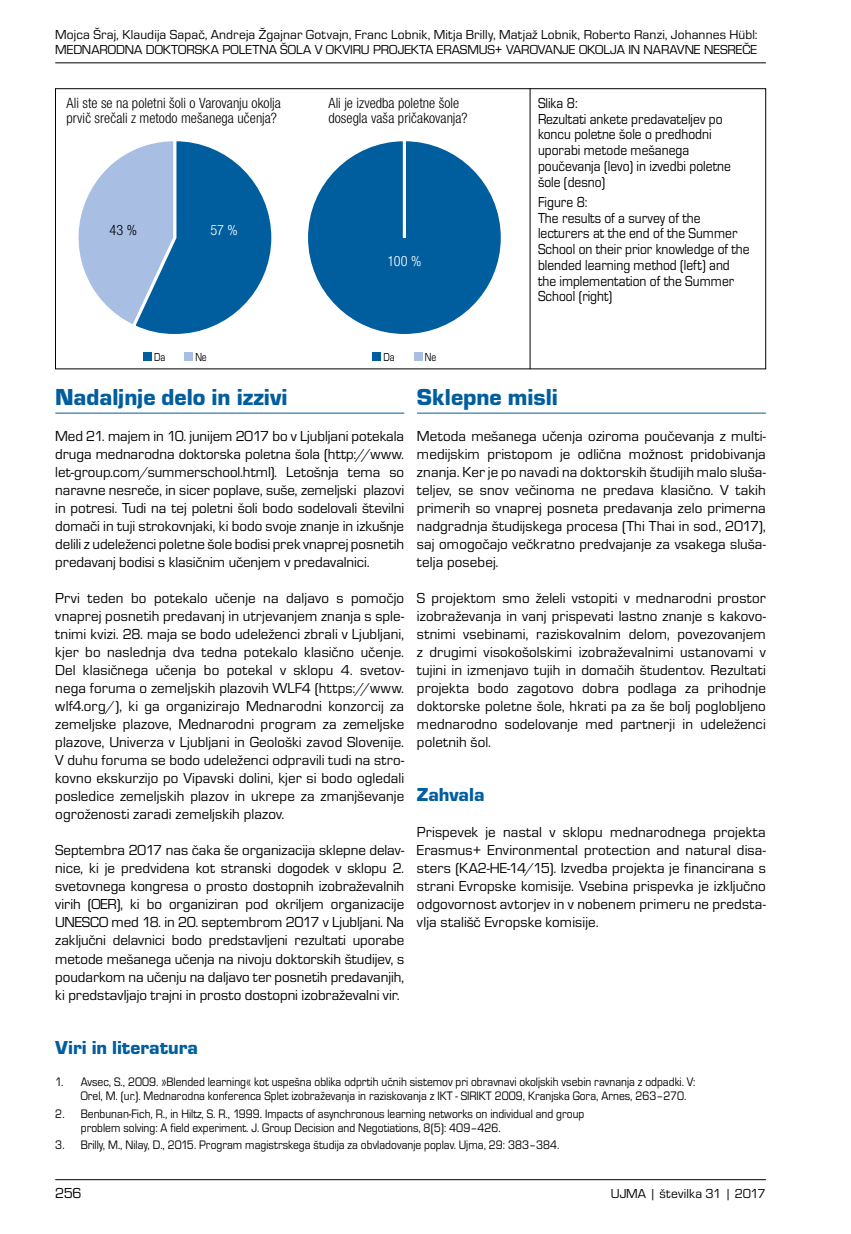
<style>
.page{position:relative;width:851px;height:1234px;background:#fff}
.page>*{position:absolute;margin:0;border:0;box-sizing:border-box;transform-origin:0 0}
.NASLOV_1{font:24px "Eurostile TEE Blac";color:#005e9e}
.NASLOV_2{font:19.5px "Eurostile TEE Blac";color:#005e9e}
.BODY{font:15px/18px "Eurostile TEE";letter-spacing:.005em;color:#000;text-align:justify}
.PODPIS_slika_1_3{font:15px/15.8px "Eurostile TEE";color:#000;scale:.9 1}
.Tabela{font:300 condensed 14.25px/15px "Helvetica Neue LT Pro";color:#000}
.Tabela-2{font:300 condensed 14.25px "Helvetica Neue LT Pro";color:#fff}
.PASICA{font:13.5px/15px "Eurostile TEE";letter-spacing:.005em;color:#000}
.t1{font:12.75px/14.2px "Eurostile TEE";color:#000;scale:.9 1}
.t2{font:12px "Eurostile TEE";letter-spacing:-.01em;color:#000;scale:.8 1}
</style>
<div class="page">
<hr style="left:55px;top:1178px;width:710px;height:1px;background:#000">
<hr style="left:55px;top:62px;width:710px;height:1px;background:#000">
<hr style="left:55px;top:412px;width:349px;height:1px;background:#005e9e">
<hr style="left:417px;top:412px;width:348px;height:1px;background:#005e9e">
<hr style="left:529px;top:88px;width:1px;height:281px;background:#000">
<svg style="left:78px;top:141px;width:194px;height:193px"></svg>
<div style="left:306px;top:140px;width:196px;height:195px;background:#005e9e;border-radius:98px"></div>
<div style="left:143px;top:352px;width:9px;height:8px;background:#005e9e"></div>
<div style="left:184px;top:352px;width:9px;height:8px;background:#a9bee3"></div>
<div style="left:372px;top:352px;width:9px;height:8px;background:#005e9e"></div>
<div style="left:414px;top:352px;width:8px;height:8px;background:#a9bee3"></div>
<p class="PASICA" style="left:55px;top:27px;width:703px">Mojca Šraj, Klaudija Sapač, Andreja Žgajnar Gotvajn, Franc Lobnik, Mitja Brilly, Matjaž Lobnik, Roberto Ranzi, Johannes Hübl:<br>MEDNARODNA DOKTORSKA POLETNA ŠOLA V OKVIRU PROJEKTA ERASMUS+ VAROVANJE OKOLJA IN NARAVNE NESREČE</p>
<p class="Tabela" style="left:66px;top:96px;width:216px">Ali ste se na poletni šoli o Varovanju okolja prvič srečali z metodo mešanega učenja?</p>
<p class="Tabela" style="left:328px;top:96px;width:141px">Ali je izvedba poletne šole dosegla vaša pričakovanja?</p>
<p class="Tabela" style="left:109px;top:222px;width:29px">43 %</p>
<p class="Tabela-2" style="left:210px;top:222px;width:29px">57 %</p>
<p class="Tabela-2" style="left:387px;top:253px;width:35px">100 %</p>
<p class="t2" style="left:154px;top:350px;width:15px">Da</p>
<p class="t2" style="left:195px;top:350px;width:16px">Ne</p>
<p class="t2" style="left:383px;top:350px;width:15px">Da</p>
<p class="t2" style="left:425px;top:350px;width:16px">Ne</p>
<p class="PODPIS_slika_1_3" style="left:538px;top:95px;width:216px">Slika 8:<br>Rezultati ankete predavateljev po koncu poletne šole o predhodni uporabi metode mešanega poučevanja (levo) in izvedbi poletne šole (desno)</p>
<p class="PODPIS_slika_1_3" style="left:538px;top:194px;width:237px">Figure 8:<br>The results of a survey of the lecturers at the end of the Summer<br>School on their prior knowledge of the blended learning method (left) and the implementation of the Summer<br>School (right)</p>
<p class="NASLOV_1" style="left:55px;top:384px;width:233px">Nadaljnje delo in izzivi</p>
<p class="BODY" style="left:55px;top:427px;width:350px">Med 21. majem in 10. junijem 2017 bo v Ljubljani potekala druga mednarodna doktorska poletna šola (http://www. let-group.com/summerschool.html). Letošnja tema so naravne nesreče, in sicer poplave, suše, zemeljski plazovi in potresi. Tudi na tej poletni šoli bodo sodelovali številni domači in tuji strokovnjaki, ki bodo svoje znanje in izkušnje delili z udeleženci poletne šole bodisi prek vnaprej posnetih predavanj bodisi s klasičnim učenjem v predavalnici.</p>
<p class="BODY" style="left:55px;top:589px;width:350px">Prvi teden bo potekalo učenje na daljavo s pomočjo vnaprej posnetih predavanj in utrjevanjem znanja s sple&shy;tnimi kvizi. 28. maja se bodo udeleženci zbrali v Ljubljani, kjer bo naslednja dva tedna potekalo klasično učenje.<br>Del klasičnega učenja bo potekal v sklopu 4. svetov&shy;nega foruma o zemeljskih plazovih WLF4 (https://www. wlf4.org/), ki ga organizirajo Mednarodni konzorcij za zemeljske plazove, Mednarodni program za zemeljske plazove, Univerza v Ljubljani in Geološki zavod Slovenije.<br>V duhu foruma se bodo udeleženci odpravili tudi na stro&shy;kovno ekskurzijo po Vipavski dolini, kjer si bodo ogledali posledice zemeljskih plazov in ukrepe za zmanjševanje ogroženosti zaradi zemeljskih plazov.</p>
<p class="BODY" style="left:55px;top:841px;width:350px">Septembra 2017 nas čaka še organizacija sklepne delav&shy;nice, ki je predvidena kot stranski dogodek v sklopu 2. svetovnega kongresa o prosto dostopnih izobraževalnih virih (OER), ki bo organiziran pod okriljem organizacije UNESCO med 18. in 20. septembrom 2017 v Ljubljani. Na zaključni delavnici bodo predstavljeni rezultati uporabe metode mešanega učenja na nivoju doktorskih študijev, s poudarkom na učenju na daljavo ter posnetih predavanjih, ki predstavljajo trajni in prosto dostopni izobraževalni vir.</p>
<p class="NASLOV_1" style="left:417px;top:384px;width:142px">Sklepne misli</p>
<p class="BODY" style="left:417px;top:427px;width:350px">Metoda mešanega učenja oziroma poučevanja z multi&shy;medijskim pristopom je odlična možnost pridobivanja znanja. Ker je po navadi na doktorskih študijih malo sluša&shy;teljev, se snov večinoma ne predava klasično. V takih primerih so vnaprej posneta predavanja zelo primerna nadgradnja študijskega procesa (Thi Thai in sod., 2017), saj omogočajo večkratno predvajanje za vsakega sluša&shy;telja posebej.</p>
<p class="BODY" style="left:417px;top:589px;width:350px">S projektom smo želeli vstopiti v mednarodni prostor izobraževanja in vanj prispevati lastno znanje s kakovo&shy;stnimi vsebinami, raziskovalnim delom, povezovanjem z drugimi visokošolskimi izobraževalnimi ustanovami v tujini in izmenjavo tujih in domačih študentov. Rezultati projekta bodo zagotovo dobra podlaga za prihodnje doktorske poletne šole, hkrati pa za še bolj poglobljeno mednarodno sodelovanje med partnerji in udeleženci poletnih šol.</p>
<p class="NASLOV_2" style="left:417px;top:784px;width:69px">Zahvala</p>
<p class="BODY" style="left:417px;top:823px;width:350px">Prispevek je nastal v sklopu mednarodnega projekta Erasmus+ Environmental protection and natural disa&shy;sters (KA2-HE-14/15). Izvedba projekta je financirana s strani Evropske komisije. Vsebina prispevka je izključno odgovornost avtorjev in v nobenem primeru ne predsta&shy;vlja stališč Evropske komisije.</p>
<p class="NASLOV_2" style="left:55px;top:1036px;width:144px">Viri in literatura</p>
<p class="t1" style="left:81px;top:1074px;width:684px;text-indent:-26px">1. Avsec, S., 2009. »Blended learning« kot uspešna oblika odprtih učnih sistemov pri obravnavi okoljskih vsebin ravnanja z odpadki. V:<br>Orel, M. (ur.). Mednarodna konferenca Splet izobraževanja in raziskovanja z IKT - SIRIKT 2009, Kranjska Gora, Arnes, 263–270.</p>
<p class="t1" style="left:81px;top:1106px;width:561px;text-indent:-26px">2. Benbunan-Fich, R., in Hiltz, S. R., 1999. Impacts of asynchronous learning networks on individual and group problem solving: A field experiment. J. Group Decision and Negotiations, 8(5): 409–426.</p>
<p class="t1" style="left:55px;top:1137px;width:561px">3. Brilly, M., Nilay, D., 2015. Program magistrskega študija za obvladovanje poplav. Ujma, 29: 383–384.</p>
<p class="BODY" style="left:55px;top:1183px;width:28px">256</p>
<p class="PASICA" style="left:611px;top:1185px;width:156px">UJMA | številka 31 | 2017</p>
</div>
